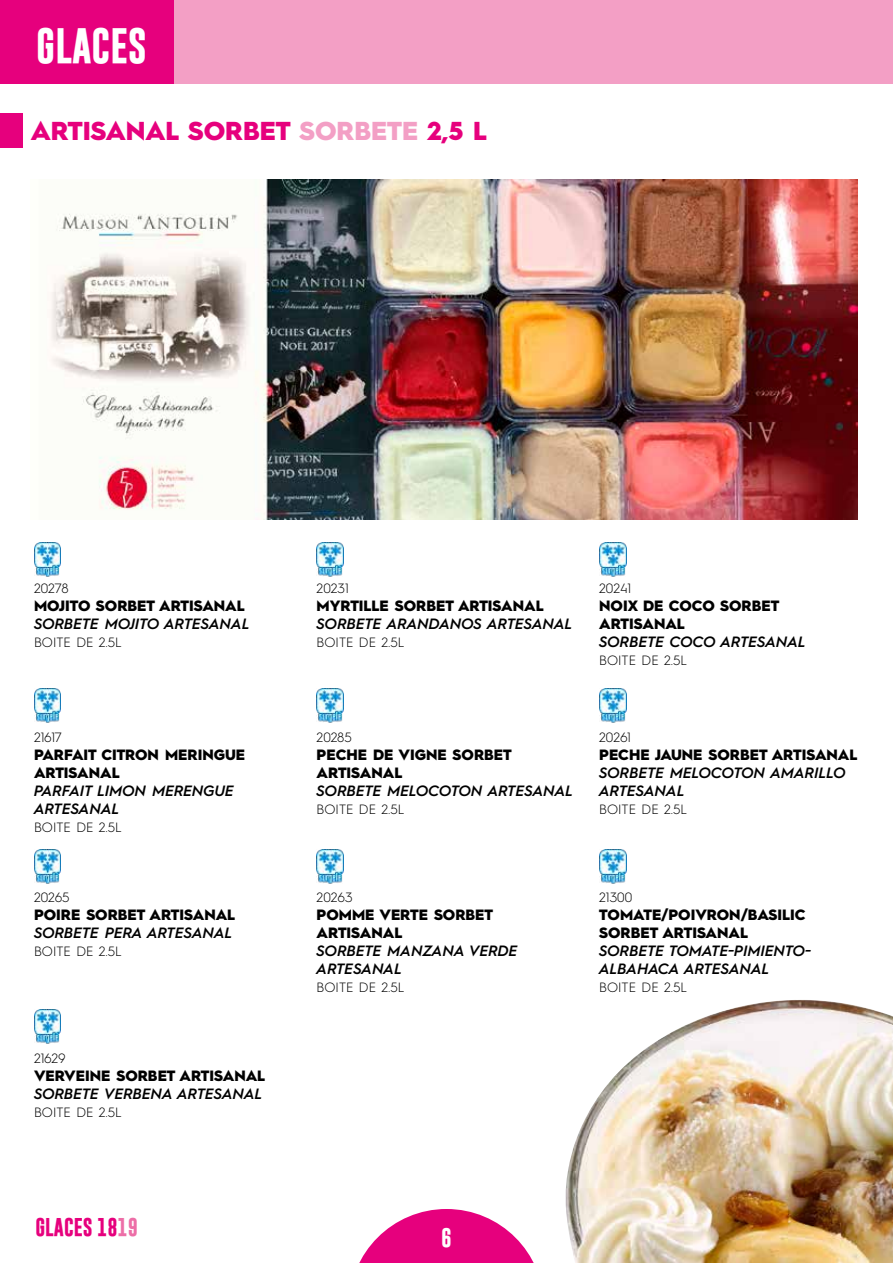
<style>
.page{position:relative;width:893px;height:1263px;background:#fff}
.page>*{position:absolute;margin:0;border:0;box-sizing:border-box;transform-origin:0 0}
.t1{font:700 36px "Gobold";color:#fff}
.t2{font:900 25.95px "Hurme Geometric Sans 2";color:#e6007d}
.t3{font:700 19.5px "Gobold";color:#fff}
.t4{font:700 18.6px "Gobold";color:#e6007d}
.t5{font:italic 600 15px/18px "Hurme Geometric Sans 2";color:#000}
.t6{font:900 15px/18px "Hurme Geometric Sans 2";color:#000}
.t7{font:300 13.5px "Hurme Geometric Sans 2";color:#000}
.s1{color:#f39fc5}
.s2{color:#ed6ea7}
</style>
<div class="page">
<div style="left:0;top:0;width:893px;height:84px;background:#f39fc5"></div>
<svg style="left:359px;top:1209px;width:175px;height:54px"></svg>
<div style="left:0;top:0;width:174px;height:84px;background:#e6007d"></div>
<div style="left:0;top:114px;width:22px;height:34px;background:#e6007d"></div>
<img style="left:50px;top:180px;width:807px;height:339px">
<img style="left:566px;top:1000px;width:327px;height:263px">
<img style="left:34px;top:542px;width:27px;height:35px">
<img style="left:34px;top:688px;width:27px;height:35px">
<img style="left:34px;top:849px;width:27px;height:35px">
<img style="left:34px;top:1010px;width:27px;height:34px">
<img style="left:317px;top:542px;width:26px;height:35px">
<img style="left:317px;top:688px;width:26px;height:35px">
<img style="left:317px;top:849px;width:26px;height:35px">
<img style="left:600px;top:542px;width:26px;height:35px">
<img style="left:600px;top:688px;width:26px;height:35px">
<img style="left:600px;top:849px;width:26px;height:35px">
<h1 class="t1" style="left:36px;top:22px;width:112px">GLACES</h1>
<h2 class="t2" style="left:31px;top:113px;width:458px">ARTISANAL SORBET <span class="s1">SORBETE</span> 2,5 L</h2>
<p class="t7" style="left:34px;top:579px;width:36px">20278</p>
<p class="t6" style="left:34px;top:596px;width:212px">MOJITO SORBET ARTISANAL</p>
<p class="t5" style="left:34px;top:614px;width:217px">SORBETE MOJITO ARTESANAL</p>
<p class="t7" style="left:34px;top:633px;width:89px">BOITE DE 2.5L</p>
<p class="t7" style="left:34px;top:728px;width:29px">21617</p>
<p class="t6" style="left:34px;top:745px;width:213px">PARFAIT CITRON MERINGUE<br>ARTISANAL</p>
<p class="t5" style="left:34px;top:780px;width:201px">PARFAIT LIMON MERENGUE<br>ARTESANAL</p>
<p class="t7" style="left:34px;top:818px;width:89px">BOITE DE 2.5L</p>
<p class="t7" style="left:34px;top:888px;width:37px">20265</p>
<p class="t6" style="left:34px;top:905px;width:203px">POIRE SORBET ARTISANAL</p>
<p class="t5" style="left:34px;top:923px;width:200px">SORBETE PERA ARTESANAL</p>
<p class="t7" style="left:34px;top:942px;width:89px">BOITE DE 2.5L</p>
<p class="t7" style="left:34px;top:1049px;width:33px">21629</p>
<p class="t6" style="left:34px;top:1066px;width:233px">VERVEINE SORBET ARTISANAL</p>
<p class="t5" style="left:34px;top:1084px;width:230px">SORBETE VERBENA ARTESANAL</p>
<p class="t7" style="left:34px;top:1103px;width:89px">BOITE DE 2.5L</p>
<p class="t4" style="left:35px;top:1215px;width:104px">GLACES 18<span class="s2">19</span></p>
<p class="t7" style="left:317px;top:579px;width:34px">20231</p>
<p class="t6" style="left:317px;top:596px;width:229px">MYRTILLE SORBET ARTISANAL</p>
<p class="t5" style="left:317px;top:614px;width:257px">SORBETE ARANDANOS ARTESANAL</p>
<p class="t7" style="left:317px;top:633px;width:89px">BOITE DE 2.5L</p>
<p class="t7" style="left:599px;top:579px;width:34px">20241</p>
<p class="t6" style="left:599px;top:596px;width:182px">NOIX DE COCO SORBET<br>ARTISANAL</p>
<p class="t5" style="left:599px;top:632px;width:208px">SORBETE COCO ARTESANAL</p>
<p class="t7" style="left:599px;top:651px;width:89px">BOITE DE 2.5L</p>
<p class="t7" style="left:317px;top:728px;width:37px">20285</p>
<p class="t6" style="left:317px;top:745px;width:197px">PECHE DE VIGNE SORBET<br>ARTISANAL</p>
<p class="t5" style="left:317px;top:780px;width:258px">SORBETE MELOCOTON ARTESANAL</p>
<p class="t7" style="left:317px;top:800px;width:89px">BOITE DE 2.5L</p>
<p class="t7" style="left:599px;top:728px;width:33px">20261</p>
<p class="t6" style="left:599px;top:745px;width:260px">PECHE JAUNE SORBET ARTISANAL</p>
<p class="t5" style="left:599px;top:762px;width:248px">SORBETE MELOCOTON AMARILLO<br>ARTESANAL</p>
<p class="t7" style="left:599px;top:800px;width:89px">BOITE DE 2.5L</p>
<p class="t7" style="left:317px;top:888px;width:37px">20263</p>
<p class="t6" style="left:317px;top:905px;width:178px">POMME VERTE SORBET<br>ARTISANAL</p>
<p class="t5" style="left:317px;top:941px;width:202px">SORBETE MANZANA VERDE<br>ARTESANAL</p>
<p class="t7" style="left:317px;top:978px;width:89px">BOITE DE 2.5L</p>
<p class="t7" style="left:599px;top:888px;width:34px">21300</p>
<p class="t6" style="left:599px;top:905px;width:208px">TOMATE/POIVRON/BASILIC<br>SORBET ARTISANAL</p>
<p class="t5" style="left:599px;top:941px;width:213px">SORBETE TOMATE-PIMIENTO-<br>ALBAHACA ARTESANAL</p>
<p class="t7" style="left:599px;top:978px;width:89px">BOITE DE 2.5L</p>
<h3 class="t3" style="left:441px;top:1225px;width:12px">6</h3>
</div>
